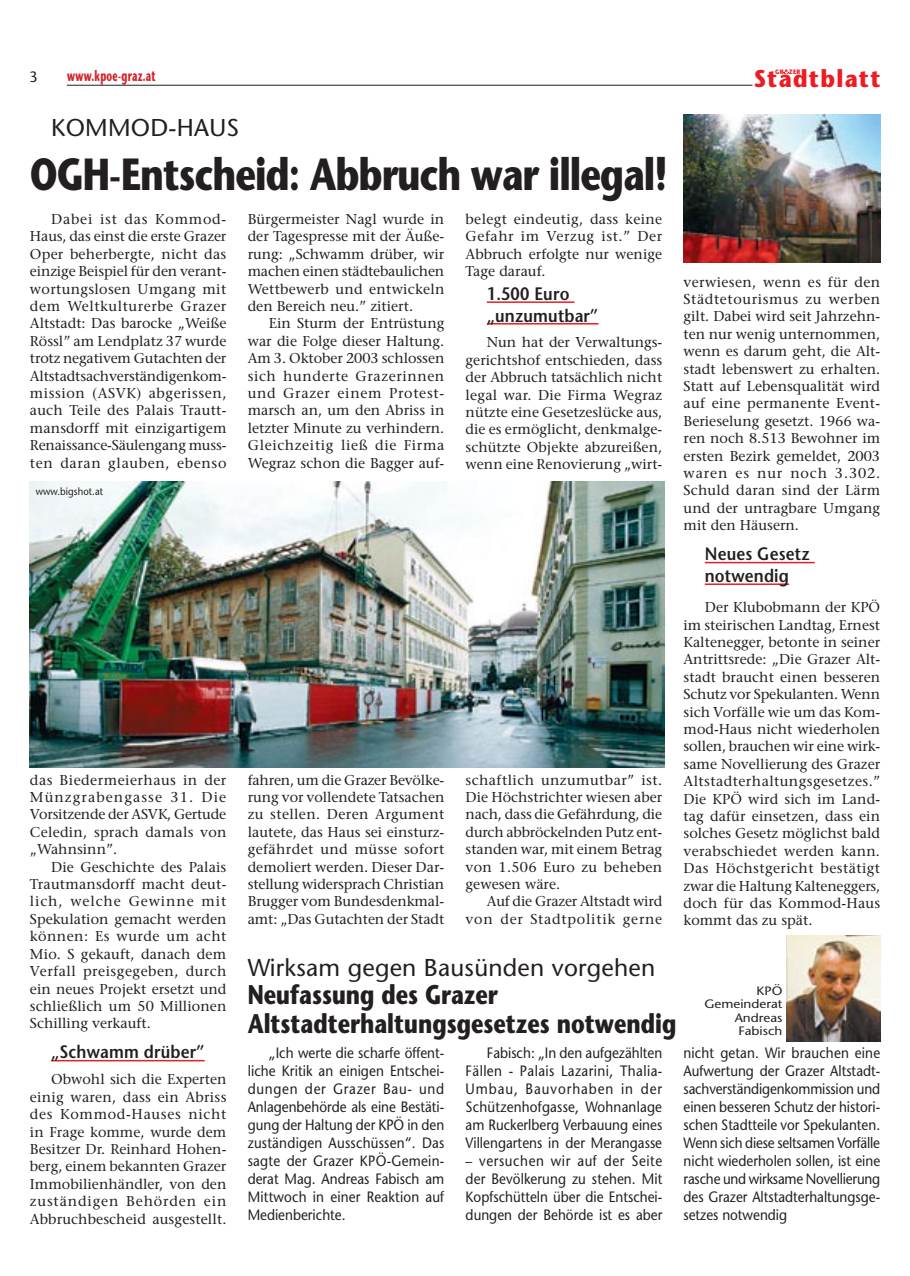
<style>
.page{position:relative;width:910px;height:1276px;background:#fff}
.page>*{position:absolute;margin:0;border:0;box-sizing:border-box;transform-origin:0 0}
.headline_B_T2{font:700 45px "Stone Sans";letter-spacing:-.025em;color:#231f20;scale:.8 1}
.Titel_1{font:700 27px/28.5px "Stone Sans";color:#231f20;scale:.8 1}
.UeberttitelVers{font:24.3px "Stone Sans";letter-spacing:.01em;color:#231f20}
.Absatzformat_1{font:700 24.3px "Stone Sans";letter-spacing:.06em;color:#ed1c24;scale:.9 1}
.Zwischentitel{font:600 18px/21.6px "Stone Sans";letter-spacing:.01em;color:#231f20;scale:.9 1}
.Fleißtext_Sans{font:15px/18px "Stone Sans";color:#231f20;text-align:justify;scale:.9 1}
.Absatzformat_1-2{font:700 15px "Stone Sans";letter-spacing:.03em;color:#d2232a;scale:.6 1}
.Fleißtext_Sans-2{font:15px "Stone Sans";color:#231f20}
.Fließtext{font:14.25px/17.4px "Stone Serif";color:#231f20;text-align:justify}
.Fließtext-2{font:14.25px/17.4px "Stone Serif";letter-spacing:.02em;color:#231f20;text-align:right}
.Bildtext{font:12.15px/13.5px "Stone Sans";color:#231f20;text-align:right;scale:1.11 1}
.Copyright{font:10.5px "Stone Sans";letter-spacing:.01em;color:#231f20;scale:.9 1}
.Absatzformat_1-3{font:700 6.45px "Stone Sans";letter-spacing:.06em;color:#ed1c24;scale:.9 1}
</style>
<div class="page">
<hr style="left:67px;top:85px;width:685px;height:1px;background:#231f20">
<svg style="left:783px;top:69px;width:6px;height:5px"></svg>
<img style="left:30px;top:481px;width:634px;height:286px">
<hr style="left:51px;top:1060px;width:154px;height:1px;background:#ed1c24">
<hr style="left:487px;top:301px;width:87px;height:2px;background:#ed1c24">
<hr style="left:487px;top:323px;width:111px;height:1px;background:#ed1c24">
<hr style="left:705px;top:562px;width:110px;height:1px;background:#ed1c24">
<hr style="left:705px;top:583px;width:84px;height:2px;background:#ed1c24">
<img style="left:683px;top:115px;width:197px;height:147px">
<img style="left:787px;top:935px;width:93px;height:106px">
<p class="Absatzformat_1-3" style="left:775px;top:67px;width:29px">GRAZER</p>
<p class="Fleißtext_Sans-2" style="left:29px;top:67px;width:10px">3</p>
<p class="Absatzformat_1-2" style="left:67px;top:66px;width:149px">www.kpoe-graz.at</p>
<p class="Absatzformat_1" style="left:754px;top:64px;width:142px">Stadtblatt</p>
<p class="UeberttitelVers" style="left:51px;top:113px;width:189px">KOMMOD-HAUS</p>
<p class="headline_B_T2" style="left:30px;top:146px;width:799px">OGH-Entscheid: Abbruch war illegal!</p>
<p class="Fließtext" style="left:248px;top:210px;width:198px">Bürgermeister Nagl wurde in der Tagespresse mit der Äuße&shy;rung: „Schwamm drüber, wir machen einen städtebaulichen Wettbewerb und entwickeln den Bereich neu.” zitiert.</p>
<p class="Fließtext" style="left:248px;top:315px;width:198px;text-indent:21px">Ein Sturm der Entrüstung war die Folge dieser Haltung.<br>Am 3. Oktober 2003 schlossen sich hunderte Grazerinnen und Grazer einem Protest&shy;marsch an, um den Abriss in letzter Minute zu verhindern.<br>Gleichzeitig ließ die Firma Wegraz schon die Bagger auf-</p>
<p class="Fließtext" style="left:466px;top:210px;width:198px">belegt eindeutig, dass keine Gefahr im Verzug ist.” Der Abbruch erfolgte nur wenige Tage darauf.</p>
<p class="Zwischentitel" style="left:487px;top:283px;width:125px">1.500 Euro „unzumutbar”</p>
<p class="Fließtext" style="left:466px;top:334px;width:198px;text-indent:21px">Nun hat der Verwaltungs&shy;gerichtshof entschieden, dass der Abbruch tatsächlich nicht legal war. Die Firma Wegraz nützte eine Gesetzeslücke aus, die es ermöglicht, denkmalge&shy;schützte Objekte abzureißen, wenn eine Renovierung „wirt-</p>
<p class="Fließtext" style="left:30px;top:210px;width:198px;text-indent:21px">Dabei ist das Kommod-Haus, das einst die erste Grazer Oper beherbergte, nicht das einzige Beispiel für den verant&shy;wortungslosen Umgang mit dem Weltkulturerbe Grazer Altstadt: Das barocke „Weiße Rössl” am Lendplatz 37 wurde trotz negativem Gutachten der Altstadtsachverständigenkom&shy;mission (ASVK) abgerissen, auch Teile des Palais Trautt&shy;mansdorff mit einzigartigem Renaissance-Säulengang muss&shy;ten daran glauben, ebenso</p>
<p class="Copyright" style="left:36px;top:485px;width:76px">www.bigshot.at</p>
<p class="Fließtext" style="left:30px;top:771px;width:198px">das Biedermeierhaus in der Münzgrabengasse 31. Die Vorsitzende der ASVK, Gertude Celedin, sprach damals von „Wahnsinn”.</p>
<p class="Fließtext" style="left:30px;top:858px;width:198px;text-indent:21px">Die Geschichte des Palais Trautmansdorff macht deut&shy;lich, welche Gewinne mit Spekulation gemacht werden können: Es wurde um acht Mio. S gekauft, danach dem Verfall preisgegeben, durch ein neues Projekt ersetzt und schließlich um 50 Millionen Schilling verkauft.</p>
<p class="Zwischentitel" style="left:51px;top:1041px;width:172px">„Schwamm drüber”</p>
<p class="Fließtext" style="left:30px;top:1070px;width:198px;text-indent:21px">Obwohl sich die Experten einig waren, dass ein Abriss des Kommod-Hauses nicht in Frage komme, wurde dem Besitzer Dr. Reinhard Hohen&shy;berg, einem bekannten Grazer Immobilienhändler, von den zuständigen Behörden ein Abbruchbescheid ausgestellt.</p>
<p class="Fließtext" style="left:248px;top:771px;width:198px">fahren, um die Grazer Bevölke&shy;rung vor vollendete Tatsachen zu stellen. Deren Argument lautete, das Haus sei einsturz&shy;gefährdet und müsse sofort demoliert werden. Dieser Dar&shy;stellung widersprach Christian Brugger vom Bundesdenkmal&shy;amt: „Das Gutachten der Stadt</p>
<p class="Fließtext" style="left:466px;top:771px;width:198px">schaftlich unzumutbar” ist.<br>Die Höchstrichter wiesen aber nach, dass die Gefährdung, die durch abbröckelnden Putz ent&shy;standen war, mit einem Betrag von 1.506 Euro zu beheben gewesen wäre.</p>
<p class="Fließtext-2" style="left:466px;top:892px;width:198px">Auf die Grazer Altstadt wird von der Stadtpolitik gerne</p>
<p class="UeberttitelVers" style="left:248px;top:952px;width:409px">Wirksam gegen Bausünden vorgehen</p>
<p class="Titel_1" style="left:248px;top:980px;width:537px">Neufassung des Grazer<br>Altstadterhaltungsgesetzes notwendig</p>
<p class="Fleißtext_Sans" style="left:248px;top:1044px;width:220px;text-indent:21px">„Ich werte die scharfe öffent&shy;liche Kritik an einigen Entschei&shy;dungen der Grazer Bau- und Anlagenbehörde als eine Bestäti&shy;gung der Haltung der KPÖ in den zuständigen Ausschüssen“. Das sagte der Grazer KPÖ-Gemein&shy;derat Mag. Andreas Fabisch am Mittwoch in einer Reaktion auf Medienberichte.</p>
<p class="Fleißtext_Sans" style="left:466px;top:1044px;width:220px;text-indent:21px">Fabisch: „In den aufgezählten Fällen - Palais Lazarini, Thalia-Umbau, Bauvorhaben in der Schützenhofgasse, Wohnanlage am Ruckerlberg Verbauung eines Villengartens in der Merangasse</p>
<p class="Fleißtext_Sans" style="left:466px;top:1152px;width:220px">– versuchen wir auf der Seite der Bevölkerung zu stehen. Mit Kopfschütteln über die Entschei&shy;dungen der Behörde ist es aber</p>
<p class="Fließtext" style="left:683px;top:273px;width:198px">verwiesen, wenn es für den Städtetourismus zu werben gilt. Dabei wird seit Jahrzehn&shy;ten nur wenig unternommen, wenn es darum geht, die Alt&shy;stadt lebenswert zu erhalten.<br>Statt auf Lebensqualität wird auf eine permanente Event-Berieselung gesetzt. 1966 wa&shy;ren noch 8.513 Bewohner im ersten Bezirk gemeldet, 2003 waren es nur noch 3.302.<br>Schuld daran sind der Lärm und der untragbare Umgang mit den Häusern.</p>
<p class="Zwischentitel" style="left:705px;top:543px;width:118px">Neues Gesetz notwendig</p>
<p class="Fließtext" style="left:683px;top:598px;width:198px;text-indent:21px">Der Klubobmann der KPÖ im steirischen Landtag, Ernest Kaltenegger, betonte in seiner Antrittsrede: „Die Grazer Alt&shy;stadt braucht einen besseren Schutz vor Spekulanten. Wenn sich Vorfälle wie um das Kom&shy;mod-Haus nicht wiederholen sollen, brauchen wir eine wirk&shy;same Novellierung des Grazer Altstadterhaltungsgesetzes.” Die KPÖ wird sich im Land&shy;tag dafür einsetzen, dass ein solches Gesetz möglichst bald verabschiedet werden kann.<br>Das Höchstgericht bestätigt zwar die Haltung Kalteneggers, doch für das Kommod-Haus kommt das zu spät.</p>
<p class="Bildtext" style="left:705px;top:984px;width:72px">KPÖ<br>Gemeinderat<br>Andreas<br>Fabisch</p>
<p class="Fleißtext_Sans" style="left:683px;top:1044px;width:220px">nicht getan. Wir brauchen eine Aufwertung der Grazer Altstadt&shy;sachverständigenkommission und einen besseren Schutz der histori&shy;schen Stadtteile vor Spekulanten.<br>Wenn sich diese seltsamen Vorfälle nicht wiederholen sollen, ist eine rasche und wirksame Novellierung des Grazer Altstadterhaltungsge&shy;setzes notwendig</p>
</div>
